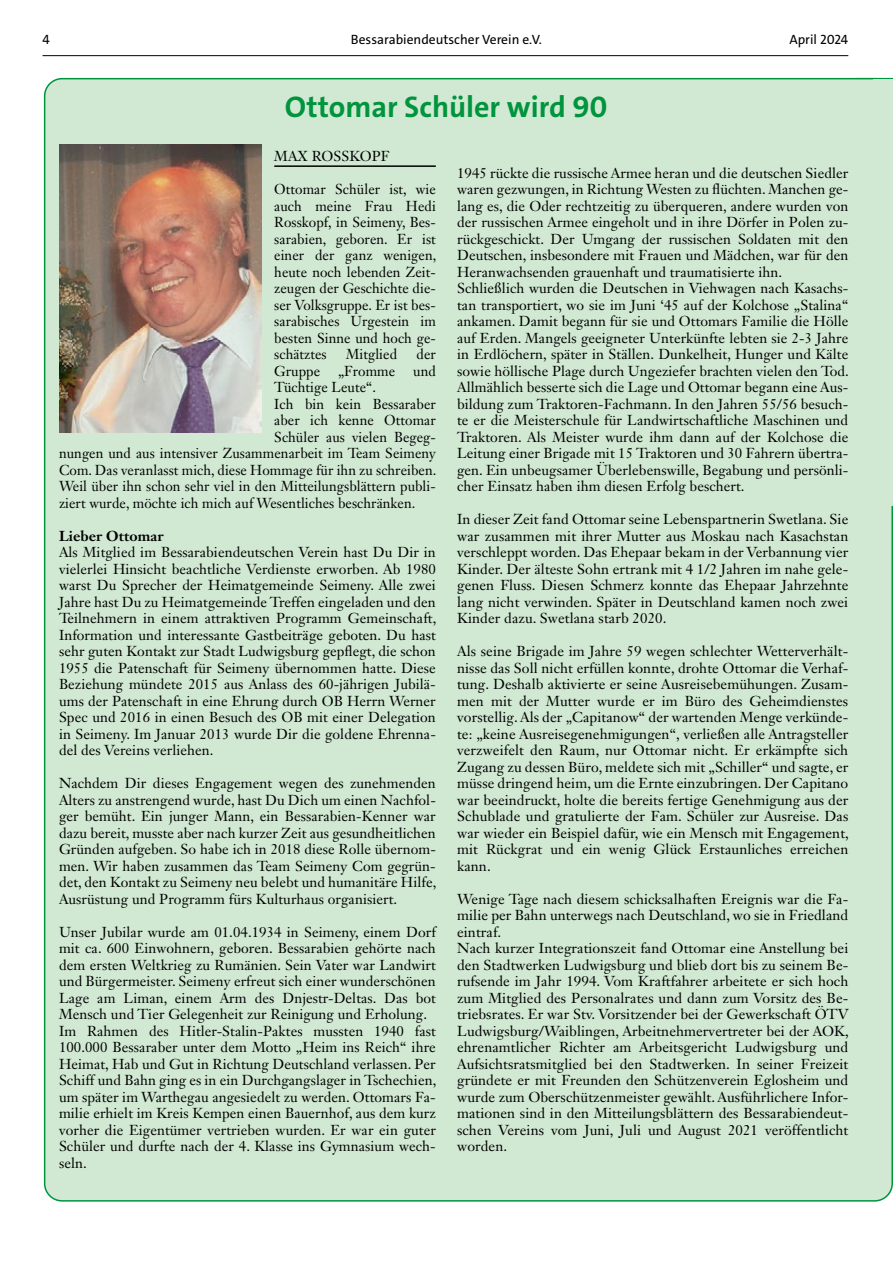
<style>
.page{position:relative;width:893px;height:1263px;background:#fff}
.page>*{position:absolute;margin:0;border:0;box-sizing:border-box;transform-origin:0 0}
.t1{font:700 30px "The Sans";color:#00943d}
.t2{font:14.25px/16.5px "Janson Text LT Std";letter-spacing:.005em;color:#000;text-align:justify}
.t3{font:700 14.25px "Janson Text LT Std";letter-spacing:.005em;color:#000}
.t4{font:13.5px "The Sans";color:#000}
</style>
<div class="page">
<hr style="left:43px;top:55px;width:805px;height:1px;background:#000">
<div style="left:45px;top:79px;width:847px;height:1122px;background:#d1e9d3;border-radius:17px"></div>
<img style="left:59px;top:145px;width:202px;height:288px">
<hr style="left:274px;top:165px;width:162px;height:2px;background:#000">
<div style="left:874px;top:79px;width:19px;height:427px;background:#d1e9d3"></div>
<p class="t4" style="left:43px;top:31px;width:9px">4</p>
<p class="t4" style="left:351px;top:31px;width:193px">Bessarabiendeutscher Verein e.V.</p>
<p class="t4" style="left:789px;top:31px;width:60px">April 2024</p>
<h1 class="t1" style="left:285px;top:88px;width:324px">Ottomar Schüler wird 90</h1>
<p class="t2" style="left:274px;top:148px;width:117px">MAX ROSSKOPF</p>
<p class="t2" style="left:274px;top:181px;width:164px">Ottomar Schüler ist, wie auch meine Frau Hedi Rosskopf, in Seimeny, Bes&shy;sarabien, geboren. Er ist einer der ganz wenigen, heute noch lebenden Zeit&shy;zeugen der Geschichte die&shy;ser Volksgruppe. Er ist bes&shy;sarabisches Urgestein im besten Sinne und hoch ge&shy;schätztes</p>
<p class="t2" style="left:457px;top:164px;width:393px;text-align:left">1945 rückte die russische Armee heran und die deutschen Siedler waren gezwungen, in Richtung Westen zu flüchten. Manchen ge&shy;lang es, die Oder rechtzeitig zu überqueren, andere wurden von der russischen Armee eingeholt und in ihre Dörfer in Polen zu&shy;rückgeschickt. Der Umgang der russischen Soldaten mit den Deutschen, insbesondere mit Frauen und Mädchen, war für den Heranwachsenden grauenhaft und traumatisierte ihn.<br>Schließlich wurden die Deutschen in Viehwagen nach Kasachs&shy;tan transportiert, wo sie im Juni ‘45 auf der Kolchose „Stalina“ ankamen. Damit begann für sie und Ottomars Familie die Hölle auf Erden. Mangels geeigneter Unterkünfte lebten sie 2-3 Jahre in Erdlöchern, später in Ställen. Dunkelheit, Hunger und Kälte sowie höllische Plage durch Ungeziefer brachten vielen den Tod.<br>Allmählich besserte sich die Lage und Ottomar begann eine Aus&shy;bildung zum Traktoren-Fachmann. In den Jahren 55/56 besuch&shy;te er die Meisterschule für Landwirtschaftliche Maschinen und Traktoren. Als Meister wurde ihm dann auf der Kolchose die Leitung einer Brigade mit 15 Traktoren und 30 Fahrern übertra&shy;gen. Ein unbeugsamer Überlebenswille, Begabung und persönli&shy;cher Einsatz haben ihm diesen Erfolg beschert.</p>
<p class="t2" style="left:457px;top:511px;width:393px">In dieser Zeit fand Ottomar seine Lebenspartnerin Swetlana. Sie war zusammen mit ihrer Mutter aus Moskau nach Kasachstan verschleppt worden. Das Ehepaar bekam in der Verbannung vier Kinder. Der älteste Sohn ertrank mit 4 1/2 Jahren im nahe gele&shy;genen Fluss. Diesen Schmerz konnte das Ehepaar Jahrzehnte lang nicht verwinden. Später in Deutschland kamen noch zwei Kinder dazu. Swetlana starb 2020.</p>
<p class="t2" style="left:457px;top:643px;width:393px">Als seine Brigade im Jahre 59 wegen schlechter Wetterverhält&shy;nisse das Soll nicht erfüllen konnte, drohte Ottomar die Verhaf&shy;tung. Deshalb aktivierte er seine Ausreisebemühungen. Zusam&shy;men mit der Mutter wurde er im Büro des Geheimdienstes vorstellig. Als der „Capitanow“ der wartenden Menge verkünde&shy;te: „keine Ausreisegenehmigungen“, verließen alle Antragsteller verzweifelt den Raum, nur Ottomar nicht. Er erkämpfte sich Zugang zu dessen Büro, meldete sich mit „Schiller“ und sagte, er müsse dringend heim, um die Ernte einzubringen. Der Capitano war beeindruckt, holte die bereits fertige Genehmigung aus der Schublade und gratulierte der Fam. Schüler zur Ausreise. Das war wieder ein Beispiel dafür, wie ein Mensch mit Engagement, mit Rückgrat und ein wenig Glück Erstaunliches erreichen kann.</p>
<p class="t2" style="left:457px;top:890px;width:393px;text-align:left">Wenige Tage nach diesem schicksalhaften Ereignis war die Fa&shy;milie per Bahn unterwegs nach Deutschland, wo sie in Friedland eintraf.<br>Nach kurzer Integrationszeit fand Ottomar eine Anstellung bei den Stadtwerken Ludwigsburg und blieb dort bis zu seinem Be&shy;rufsende im Jahr 1994. Vom Kraftfahrer arbeitete er sich hoch zum Mitglied des Personalrates und dann zum Vorsitz des Be&shy;triebsrates. Er war Stv. Vorsitzender bei der Gewerkschaft ÖTV Ludwigsburg/Waiblingen, Arbeitnehmervertreter bei der AOK, ehrenamtlicher Richter am Arbeitsgericht Ludwigsburg und Aufsichtsratsmitglied bei den Stadtwerken. In seiner Freizeit gründete er mit Freunden den Schützenverein Eglosheim und wurde zum Oberschützenmeister gewählt. Ausführlichere Infor&shy;mationen sind in den Mitteilungsblättern des Bessarabiendeut&shy;schen Vereins vom Juni, Juli und August 2021 veröffentlicht worden.</p>
<p class="t2" style="left:346px;top:346px;width:52px">Mitglied</p>
<p class="t2" style="left:416px;top:346px;width:21px">der</p>
<p class="t2" style="left:274px;top:362px;width:47px">Gruppe</p>
<p class="t2" style="left:338px;top:362px;width:59px">„Fromme</p>
<p class="t2" style="left:413px;top:362px;width:24px">und</p>
<p class="t2" style="left:274px;top:379px;width:103px">Tüchtige Leute“.</p>
<p class="t2" style="left:274px;top:395px;width:163px">Ich bin kein Bessaraber</p>
<p class="t2" style="left:274px;top:412px;width:163px">aber ich kenne Ottomar</p>
<p class="t2" style="left:274px;top:428px;width:163px">Schüler aus vielen Begeg-</p>
<p class="t2" style="left:59px;top:445px;width:378px">nungen und aus intensiver Zusammenarbeit im Team Seimeny</p>
<p class="t2" style="left:59px;top:461px;width:379px">Com. Das veranlasst mich, diese Hommage für ihn zu schreiben.</p>
<p class="t2" style="left:59px;top:478px;width:378px">Weil über ihn schon sehr viel in den Mitteilungsblättern publi-</p>
<p class="t2" style="left:59px;top:494px;width:358px">ziert wurde, möchte ich mich auf Wesentliches beschränken.</p>
<p class="t3" style="left:59px;top:527px;width:106px">Lieber Ottomar</p>
<p class="t2" style="left:59px;top:544px;width:379px">Als Mitglied im Bessarabiendeutschen Verein hast Du Dir in vielerlei Hinsicht beachtliche Verdienste erworben. Ab 1980 warst Du Sprecher der Heimatgemeinde Seimeny. Alle zwei Jahre hast Du zu Heimatgemeinde Treffen eingeladen und den Teilnehmern in einem attraktiven Programm Gemeinschaft, Information und interessante Gastbeiträge geboten. Du hast sehr guten Kontakt zur Stadt Ludwigsburg gepflegt, die schon 1955 die Patenschaft für Seimeny übernommen hatte. Diese Beziehung mündete 2015 aus Anlass des 60-jährigen Jubilä&shy;ums der Patenschaft in eine Ehrung durch OB Herrn Werner Spec und 2016 in einen Besuch des OB mit einer Delegation in Seimeny. Im Januar 2013 wurde Dir die goldene Ehrenna&shy;del des Vereins verliehen.</p>
<p class="t2" style="left:59px;top:775px;width:379px">Nachdem Dir dieses Engagement wegen des zunehmenden Alters zu anstrengend wurde, hast Du Dich um einen Nachfol&shy;ger bemüht. Ein junger Mann, ein Bessarabien-Kenner war dazu bereit, musste aber nach kurzer Zeit aus gesundheitlichen Gründen aufgeben. So habe ich in 2018 diese Rolle übernom&shy;men. Wir haben zusammen das Team Seimeny Com gegrün&shy;det, den Kontakt zu Seimeny neu belebt und humanitäre Hilfe, Ausrüstung und Programm fürs Kulturhaus organisiert.</p>
<p class="t2" style="left:59px;top:923px;width:379px;text-align:left">Unser Jubilar wurde am 01.04.1934 in Seimeny, einem Dorf mit ca. 600 Einwohnern, geboren. Bessarabien gehörte nach dem ersten Weltkrieg zu Rumänien. Sein Vater war Landwirt und Bürgermeister. Seimeny erfreut sich einer wunderschönen Lage am Liman, einem Arm des Dnjestr-Deltas. Das bot Mensch und Tier Gelegenheit zur Reinigung und Erholung.<br>Im Rahmen des Hitler-Stalin-Paktes mussten 1940 fast 100.000 Bessaraber unter dem Motto „Heim ins Reich“ ihre Heimat, Hab und Gut in Richtung Deutschland verlassen. Per Schiff und Bahn ging es in ein Durchgangslager in Tschechien, um später im Warthegau angesiedelt zu werden. Ottomars Fa&shy;milie erhielt im Kreis Kempen einen Bauernhof, aus dem kurz vorher die Eigentümer vertrieben wurden. Er war ein guter Schüler und durfte nach der 4. Klasse ins Gymnasium wech&shy;seln.</p>
</div>
